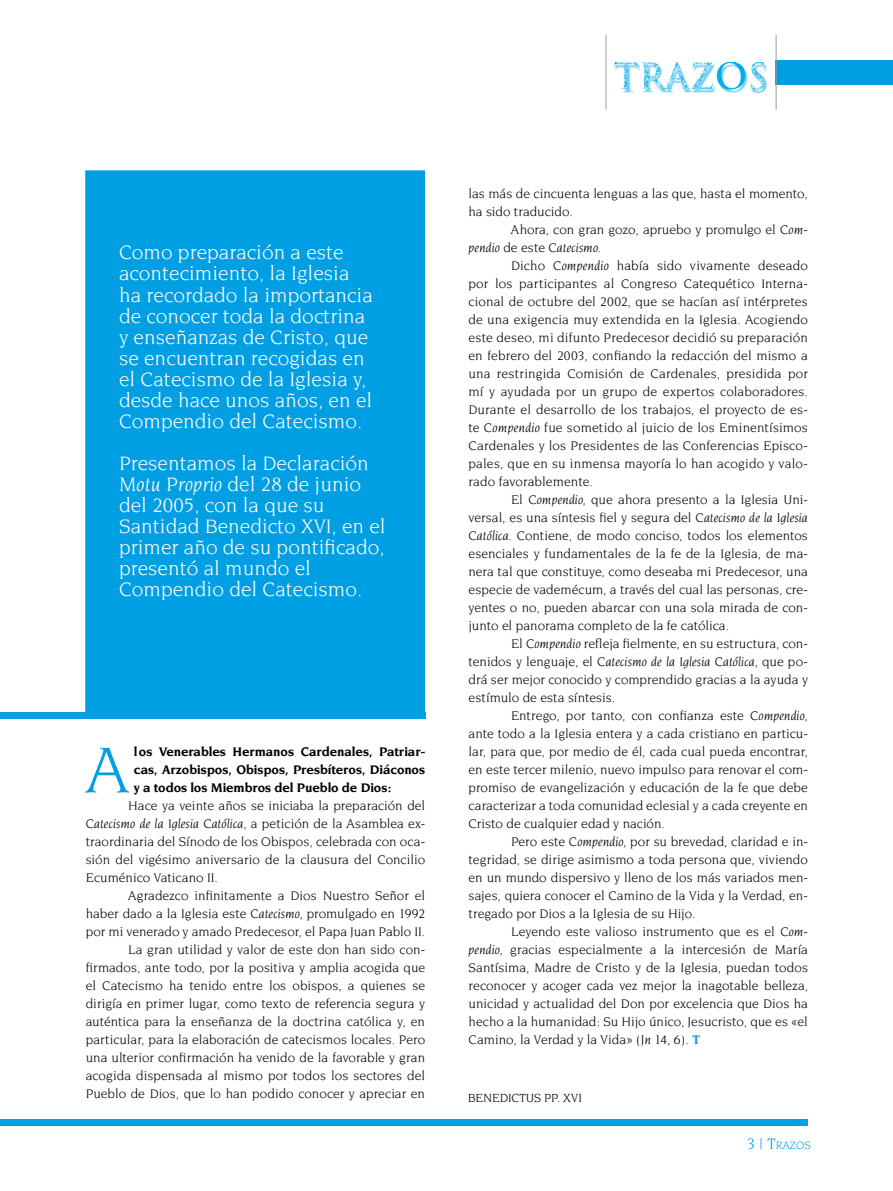
<style>
.page{position:relative;width:893px;height:1191px;background:#fff}
.page>*{position:absolute;margin:0;border:0;box-sizing:border-box;transform-origin:0 0}
.t1{font:69.75px "Novarese";color:#009ee3}
.t2{font:21px/21px "Novarese";color:#fff}
.t3{font:13.5px/18px "Novarese";letter-spacing:-.005em;color:#000;text-align:justify}
.t4{font:700 13.5px/18px "Novarese";letter-spacing:-.01em;color:#000;text-align:justify}
.t5{font:12.75px "Novarese";color:#000}
.t6{font:11.55px "Novarese";color:#009ee3}
.s1{font-style:italic}
.s2{font-weight:700;color:#009ee3}
.s3{font-size:16.5px}
.s4{font-size:15px}
</style>
<div class="page">
<div style="left:85px;top:170px;width:340px;height:544px;background:#009ee3;border:1px solid #009ee3"></div>
<div style="left:776px;top:60px;width:117px;height:25px;background:#009ee3"></div>
<hr style="left:606px;top:35px;width:1px;height:75px;background:#9c9c9d">
<hr style="left:776px;top:35px;width:1px;height:75px;background:#9c9c9d">
<img style="left:606px;top:54px;width:162px;height:40px">
<div style="left:0;top:1119px;width:807px;height:7px;background:#009ee3"></div>
<div style="left:0;top:712px;width:425px;height:7px;background:#009ee3"></div>
<p class="t2" style="left:119px;top:242px;width:255px">Como preparación a este acontecimiento, la Iglesia ha recordado la importancia de conocer toda la doctrina y enseñanzas de Cristo, que se encuentran recogidas en el Catecismo de la Iglesia y, desde hace unos años, en el<br>Compendio del Catecismo.</p>
<h2 class="t2" style="left:119px;top:452px;width:268px">Presentamos la Declaración<br><span class="s1">Motu Proprio</span> del 28 de junio del 2005, con la que su<br>Santidad Benedicto XVI, en el primer año de su pontificado, presentó al mundo el<br>Compendio del Catecismo.</h2>
<h1 class="t1" style="left:86px;top:732px;width:44px">A</h1>
<p class="t4" style="left:134px;top:742px;width:293px">los Venerables Hermanos Cardenales, Patriar&shy;cas, Arzobispos, Obispos, Presbíteros, Diáconos y a todos los Miembros del Pueblo de Dios:</p>
<p class="t3" style="left:86px;top:796px;width:341px;text-indent:43px">Hace ya veinte años se iniciaba la preparación del <span class="s1">Catecismo de la Iglesia Católica</span>, a petición de la Asamblea ex&shy;traordinaria del Sínodo de los Obispos, celebrada con oca&shy;sión del vigésimo aniversario de la clausura del Concilio Ecuménico Vaticano II .</p>
<p class="t3" style="left:86px;top:886px;width:341px;text-align:right">Agradezco infinitamente a Dios Nuestro Señor el<br>haber dado a la Iglesia este <span class="s1">Catecismo</span>, promulgado en 1992 por mi venerado y amado Predecesor, el Papa Juan Pablo II .<br>La gran utilidad y valor de este don han sido con&shy;firmados, ante todo, por la positiva y amplia acogida que el Catecismo ha tenido entre los obispos, a quienes se dirigía en primer lugar, como texto de referencia segura y auténtica para la enseñanza de la doctrina católica y, en particular, para la elaboración de catecismos locales. Pero una ulterior confirmación ha venido de la favorable y gran acogida dispensada al mismo por todos los sectores del Pueblo de Dios, que lo han podido conocer y apreciar en</p>
<p class="t3" style="left:468px;top:184px;width:341px">las más de cincuenta lenguas a las que, hasta el momento, ha sido traducido.</p>
<p class="t3" style="left:468px;top:220px;width:341px;text-indent:43px">Ahora, con gran gozo, apruebo y promulgo el <span class="s1">Com&shy;pendio</span> de este <span class="s1">Catecismo</span>.</p>
<p class="t3" style="left:468px;top:256px;width:341px;text-indent:43px">Dicho <span class="s1">Compendio</span> había sido vivamente deseado por los participantes al Congreso Catequético Interna&shy;cional de octubre del 2002, que se hacían así intérpretes de una exigencia muy extendida en la Iglesia. Acogiendo este deseo, mi difunto Predecesor decidió su preparación en febrero del 2003, confiando la redacción del mismo a una restringida Comisión de Cardenales, presidida por mí y ayudada por un grupo de expertos colaboradores.<br>Durante el desarrollo de los trabajos, el proyecto de es&shy;te <span class="s1">Compendio</span> fue sometido al juicio de los Eminentísimos Cardenales y los Presidentes de las Conferencias Episco&shy;pales, que en su inmensa mayoría lo han acogido y valo&shy;rado favorablemente.</p>
<p class="t3" style="left:468px;top:490px;width:341px;text-indent:43px">El <span class="s1">Compendio</span>, que ahora presento a la Iglesia Uni&shy;versal, es una síntesis fiel y segura del <span class="s1">Catecismo de la Iglesia Católica</span>. Contiene, de modo conciso, todos los elementos esenciales y fundamentales de la fe de la Iglesia, de ma&shy;nera tal que constituye, como deseaba mi Predecesor, una especie de vademécum, a través del cual las personas, cre&shy;yentes o no, pueden abarcar con una sola mirada de con&shy;junto el panorama completo de la fe católica.</p>
<p class="t3" style="left:468px;top:634px;width:341px;text-indent:43px">El <span class="s1">Compendio</span> refleja fielmente, en su estructura, con&shy;tenidos y lenguaje, el <span class="s1">Catecismo de la Iglesia Católica</span>, que po&shy;drá ser mejor conocido y comprendido gracias a la ayuda y estímulo de esta síntesis.</p>
<p class="t3" style="left:469px;top:706px;width:341px;text-indent:43px">Entrego, por tanto, con confianza este <span class="s1">Compendio, </span>ante todo a la Iglesia entera y a cada cristiano en particu&shy;lar, para que, por medio de él, cada cual pueda encontrar, en este tercer milenio, nuevo impulso para renovar el com&shy;promiso de evangelización y educación de la fe que debe caracterizar a toda comunidad eclesial y a cada creyente en Cristo de cualquier edad y nación.</p>
<p class="t3" style="left:469px;top:832px;width:341px;text-indent:43px">Pero este <span class="s1">Compendio</span>, por su brevedad, claridad e in&shy;tegridad, se dirige asimismo a toda persona que, viviendo en un mundo dispersivo y lleno de los más variados men&shy;sajes, quiera conocer el Camino de la Vida y la Verdad, en&shy;tregado por Dios a la Iglesia de su Hijo.</p>
<p class="t3" style="left:469px;top:922px;width:341px;text-indent:42px">Leyendo este valioso instrumento que es el <span class="s1">Com&shy;pendio</span>, gracias especialmente a la intercesión de María Santísima, Madre de Cristo y de la Iglesia, puedan todos reconocer y acoger cada vez mejor la inagotable belleza, unicidad y actualidad del Don por excelencia que Dios ha hecho a la humanidad: Su Hijo único, Jesucristo, que es «el Camino, la Verdad y la Vida» (<span class="s1">Jn</span> 14, 6). <span class="s2">T</span></p>
<p class="t5" style="left:468px;top:1090px;width:9px">BENEDI</p>
<p class="t5" style="left:512px;top:1090px;width:16px">CTUS</p>
<p class="t5" style="left:544px;top:1090px;width:38px">PP. XVI</p>
<p class="t6" style="left:747px;top:1139px;width:66px"><span class="s3">3</span> <span class="s4">|</span> <span class="s3">T</span>RAZOS</p>
</div>
